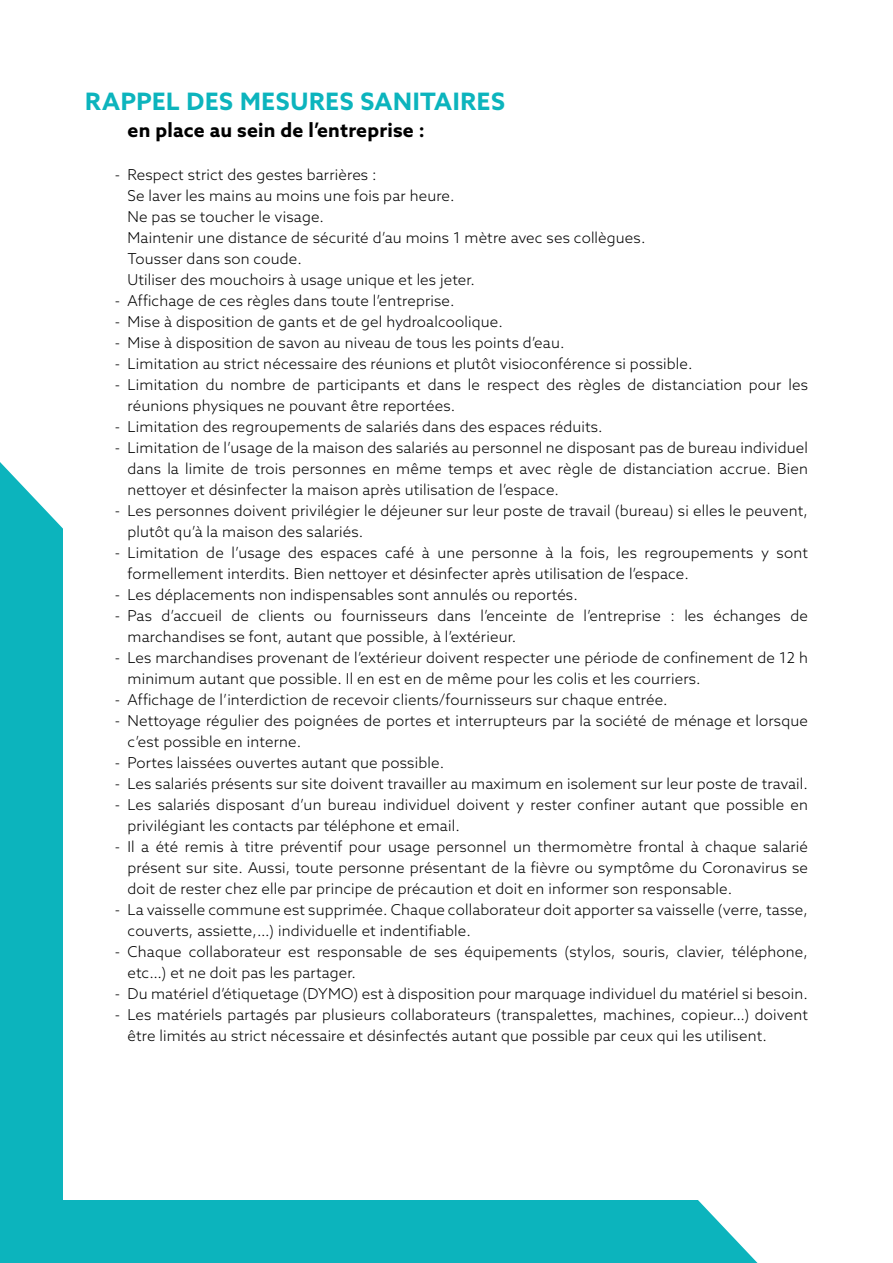
<style>
.page{position:relative;width:893px;height:1263px;background:#fff}
.page>*{position:absolute;margin:0;border:0;box-sizing:border-box;transform-origin:0 0}
.t1{font:700 24px "Azo Sans";letter-spacing:.03em;color:#0cb4bd}
.t2{font:700 19.5px "Azo Sans";letter-spacing:.01em;color:#000}
.t3{font:300 15px/21px "Azo Sans";letter-spacing:.01em;color:#000}
</style>
<div class="page">
<div style="left:0;top:462px;width:757px;height:801px;background:#0cb4bd"></div>
<div style="left:64px;top:64px;width:765px;height:1135px;background:#fff"></div>
<h1 class="t1" style="left:85px;top:86px;width:421px">RAPPEL DES MESURES SANITAIRES</h1>
<h2 class="t2" style="left:128px;top:117px;width:299px">en place au sein de l’entreprise :</h2>
<p class="t3" style="left:128px;top:164px;width:519px;text-indent:-13px">- Respect strict des gestes barrières :<br>Se laver les mains au moins une fois par heure.<br>Ne pas se toucher le visage.<br>Maintenir une distance de sécurité d’au moins 1 mètre avec ses collègues.<br>Tousser dans son coude.<br>Utiliser des mouchoirs à usage unique et les jeter.</p>
<p class="t3" style="left:115px;top:290px;width:341px">- Affichage de ces règles dans toute l’entreprise.</p>
<p class="t3" style="left:115px;top:311px;width:390px">- Mise à disposition de gants et de gel hydroalcoolique.</p>
<p class="t3" style="left:115px;top:332px;width:451px">- Mise à disposition de savon au niveau de tous les points d’eau.</p>
<p class="t3" style="left:115px;top:353px;width:579px">- Limitation au strict nécessaire des réunions et plutôt visioconférence si possible.</p>
<p class="t3" style="left:128px;top:374px;width:682px;text-indent:-13px">- Limitation du nombre de participants et dans le respect des règles de distanciation pour les réunions physiques ne pouvant être reportées.</p>
<p class="t3" style="left:115px;top:416px;width:489px">- Limitation des regroupements de salariés dans des espaces réduits.</p>
<p class="t3" style="left:128px;top:437px;width:682px;text-align:justify;text-indent:-13px">- Limitation de l’usage de la maison des salariés au personnel ne disposant pas de bureau individuel dans la limite de trois personnes en même temps et avec règle de distanciation accrue. Bien nettoyer et désinfecter la maison après utilisation de l’espace.</p>
<p class="t3" style="left:128px;top:500px;width:682px;text-indent:-13px">- Les personnes doivent privilégier le déjeuner sur leur poste de travail (bureau) si elles le peuvent, plutôt qu’à la maison des salariés.</p>
<p class="t3" style="left:128px;top:542px;width:682px;text-indent:-13px">- Limitation de l’usage des espaces café à une personne à la fois, les regroupements y sont formellement interdits. Bien nettoyer et désinfecter après utilisation de l’espace.</p>
<p class="t3" style="left:115px;top:584px;width:465px">- Les déplacements non indispensables sont annulés ou reportés.</p>
<p class="t3" style="left:128px;top:605px;width:682px;text-indent:-13px">- Pas d’accueil de clients ou fournisseurs dans l’enceinte de l’entreprise : les échanges de marchandises se font, autant que possible, à l’extérieur.</p>
<p class="t3" style="left:128px;top:647px;width:682px;text-indent:-13px">- Les marchandises provenant de l’extérieur doivent respecter une période de confinement de 12 h minimum autant que possible. Il en est en de même pour les colis et les courriers.</p>
<p class="t3" style="left:115px;top:689px;width:554px">- Affichage de l’interdiction de recevoir clients/fournisseurs sur chaque entrée.</p>
<p class="t3" style="left:128px;top:710px;width:682px;text-indent:-13px">- Nettoyage régulier des poignées de portes et interrupteurs par la société de ménage et lorsque c’est possible en interne.</p>
<p class="t3" style="left:115px;top:752px;width:331px">- Portes laissées ouvertes autant que possible.</p>
<p class="t3" style="left:115px;top:773px;width:695px">- Les salariés présents sur site doivent travailler au maximum en isolement sur leur poste de travail.</p>
<p class="t3" style="left:128px;top:794px;width:682px;text-indent:-13px">- Les salariés disposant d’un bureau individuel doivent y rester confiner autant que possible en privilégiant les contacts par téléphone et email.</p>
<p class="t3" style="left:128px;top:836px;width:682px;text-align:justify;text-indent:-13px">- Il a été remis à titre préventif pour usage personnel un thermomètre frontal à chaque salarié présent sur site. Aussi, toute personne présentant de la fièvre ou symptôme du Coronavirus se doit de rester chez elle par principe de précaution et doit en informer son responsable.</p>
<p class="t3" style="left:128px;top:899px;width:682px;text-indent:-13px">- La vaisselle commune est supprimée. Chaque collaborateur doit apporter sa vaisselle (verre, tasse, couverts, assiette,…) individuelle et indentifiable.</p>
<p class="t3" style="left:128px;top:941px;width:682px;text-indent:-13px">- Chaque collaborateur est responsable de ses équipements (stylos, souris, clavier, téléphone, etc…) et ne doit pas les partager.</p>
<p class="t3" style="left:115px;top:983px;width:695px">- Du matériel d’étiquetage (DYMO) est à disposition pour marquage individuel du matériel si besoin.</p>
<p class="t3" style="left:128px;top:1004px;width:682px;text-indent:-13px">- Les matériels partagés par plusieurs collaborateurs (transpalettes, machines, copieur…) doivent être limités au strict nécessaire et désinfectés autant que possible par ceux qui les utilisent.</p>
</div>
